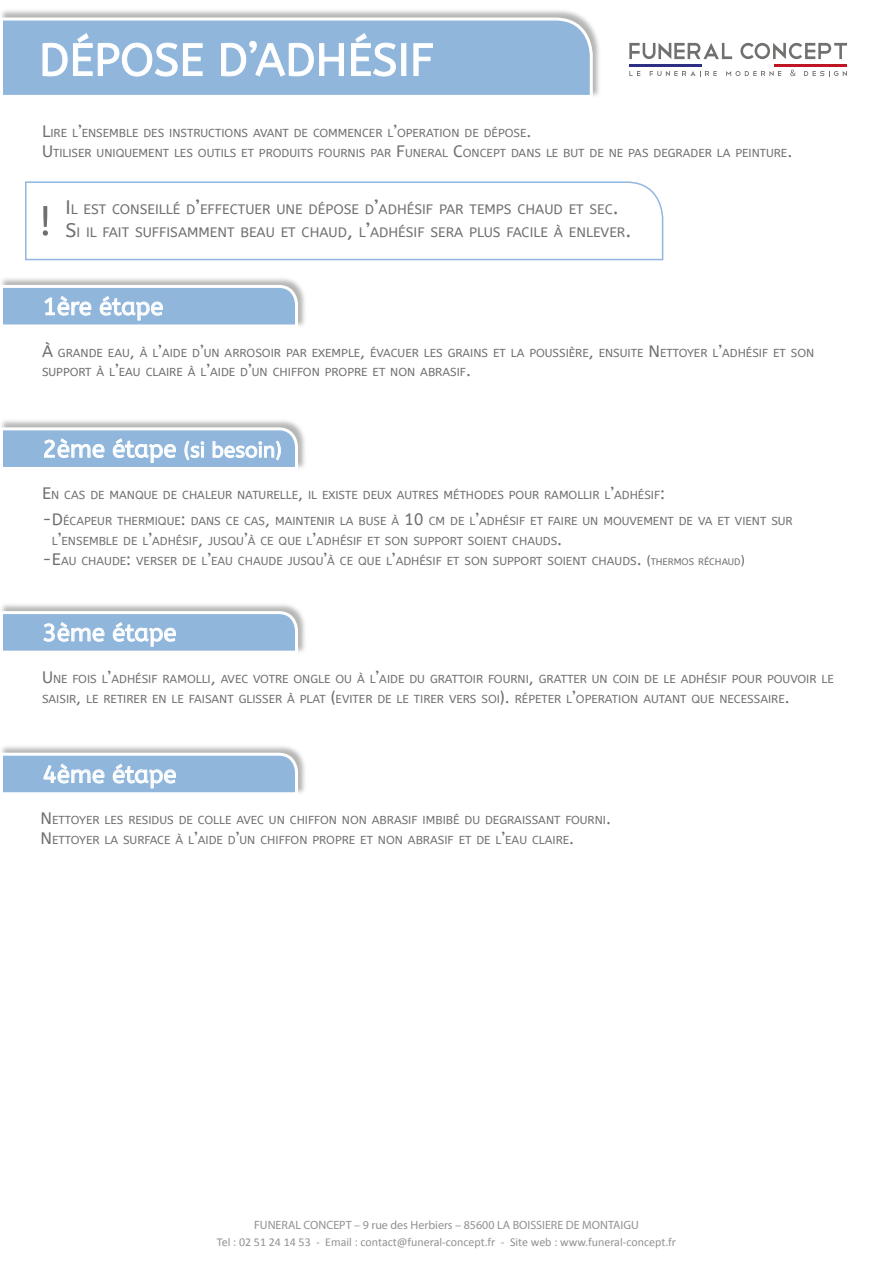
<style>
.page{position:relative;width:893px;height:1263px;background:#fff}
.page>*{position:absolute;margin:0;border:0;box-sizing:border-box;transform-origin:0 0}
.t1{font:24px "A Bee Zee";color:#fff}
.t2{font:21px "A Bee Zee";color:#fff}
.t3{font:13.65px "A Bee Zee";color:#70706f}
.t4{font:12px "Calibri";color:#919190}
.t5{font:12px "Myriad Pro";color:#919190}
.t6{font:11.55px/19.8px "A Bee Zee";color:#70706f}
.s1{font-size:16.5px}
.s2{font-size:19.5px}
.s3{font-size:24px}
.s4{font-size:13.5px}
.s5{font-size:9.45px}
</style>
<div class="page">
<svg style="left:25px;top:181px;width:639px;height:80px"></svg>
<div style="left:0;top:9px;width:602px;height:89px;background:#9e9e9d;opacity:.75"></div>
<svg style="left:0;top:16px;width:594px;height:82px"></svg>
<svg style="left:43px;top:206px;width:5px;height:30px"></svg>
<div style="left:0;top:276px;width:307px;height:52px;background:#9e9e9d;opacity:.75"></div>
<div style="left:0;top:418px;width:307px;height:52px;background:#9e9e9d;opacity:.75"></div>
<div style="left:0;top:602px;width:307px;height:52px;background:#9e9e9d;opacity:.75"></div>
<div style="left:0;top:744px;width:307px;height:51px;background:#9e9e9d;opacity:.75"></div>
<svg style="left:0;top:283px;width:300px;height:45px"></svg>
<svg style="left:0;top:426px;width:300px;height:44px"></svg>
<svg style="left:0;top:609px;width:300px;height:45px"></svg>
<svg style="left:0;top:751px;width:300px;height:44px"></svg>
<svg style="left:43px;top:33px;width:390px;height:43px"></svg>
<svg style="left:629px;top:71px;width:11px;height:5px"></svg>
<svg style="left:726px;top:71px;width:55px;height:5px"></svg>
<svg style="left:790px;top:70px;width:6px;height:6px"></svg>
<svg style="left:804px;top:71px;width:43px;height:5px"></svg>
<svg style="left:629px;top:43px;width:103px;height:16px"></svg>
<svg style="left:740px;top:43px;width:107px;height:16px"></svg>
<svg style="left:650px;top:71px;width:67px;height:5px"></svg>
<hr style="left:629px;top:64px;width:73px;height:3px;background:#2d2e84">
<hr style="left:774px;top:64px;width:73px;height:3px;background:#be1622">
<p class="t6" style="left:42px;top:123px;width:491px"><span class="s1">L</span>IRE L<span class="s1">’</span>ENSEMBLE DES INSTRUCTIONS AVANT DE COMMENCER L<span class="s1">’</span>OPERATION DE DÉPOSE<span class="s1">.</span></p>
<p class="t6" style="left:42px;top:143px;width:752px"><span class="s1">U</span>TILISER UNIQUEMENT LES OUTILS ET PRODUITS FOURNIS PAR <span class="s1">F</span>UNERAL <span class="s1">C</span>ONCEPT DANS LE BUT DE NE PAS DEGRADER LA PEINTURE<span class="s1">.</span></p>
<p class="t3" style="left:65px;top:201px;width:555px"><span class="s2">I</span> L EST CONSEILLÉ D<span class="s2">’</span>EFFECTUER UNE DÉPOSE D<span class="s2">’</span>ADHÉSIF PAR TEMPS CHAUD ET SEC<span class="s2">.</span></p>
<p class="t3" style="left:65px;top:225px;width:567px"><span class="s2">S</span>I IL FAIT SUFFISAMMENT BEAU ET CHAUD<span class="s2">,</span> L<span class="s2">’</span>ADHÉSIF SERA PLUS FACILE À ENLEVER<span class="s2">.</span></p>
<p class="t1" style="left:43px;top:293px;width:122px">1ère étape</p>
<p class="t6" style="left:42px;top:343px;width:774px"><span class="s1">À</span> GRANDE EAU<span class="s1">,</span> À L<span class="s1">’</span>AIDE D<span class="s1">’</span>UN ARROSOIR PAR EXEMPLE<span class="s1">,</span> ÉVACUER LES GRAINS ET LA POUSSIÈRE<span class="s1">,</span> ENSUITE <span class="s1">N</span> ETTOYER L<span class="s1">’</span>ADHÉSIF ET SON<br>SUPPORT À L<span class="s1">’</span>EAU CLAIRE À L<span class="s1">’</span>AIDE D<span class="s1">’</span>UN CHIFFON PROPRE ET NON ABRASIF<span class="s1">.</span></p>
<p class="t2" style="left:43px;top:438px;width:241px"><span class="s3">2ème étape</span> (si besoin)</p>
<p class="t6" style="left:42px;top:485px;width:625px"><span class="s1">E</span> N CAS DE MANQUE DE CHALEUR NATURELLE<span class="s1">,</span> IL EXISTE DEUX AUTRES MÉTHODES POUR RAMOLLIR L<span class="s1">’</span>ADHÉSIF<span class="s1">:</span></p>
<p class="t6" style="left:42px;top:511px;width:752px"><span class="s1">-D</span>ÉCAPEUR THERMIQUE<span class="s1">:</span> DANS CE CAS<span class="s1">,</span> MAINTENIR LA BUSE À <span class="s1">10</span> CM DE L<span class="s1">’</span>ADHÉSIF ET FAIRE UN MOUVEMENT DE VA ET VIENT SUR</p>
<p class="t6" style="left:52px;top:531px;width:512px">L<span class="s1">’</span>ENSEMBLE DE L<span class="s1">’</span>ADHÉSIF<span class="s1">,</span> JUSQU<span class="s1">’</span>À CE QUE L<span class="s1">’</span>ADHÉSIF ET SON SUPPORT SOIENT CHAUDS<span class="s1">.</span></p>
<p class="t6" style="left:42px;top:551px;width:704px"><span class="s1">-E</span>AU CHAUDE<span class="s1">:</span> VERSER DE L<span class="s1">’</span>EAU CHAUDE JUSQU<span class="s1">’</span>À CE QUE L<span class="s1">’</span>ADHÉSIF ET SON SUPPORT SOIENT CHAUDS<span class="s1">.</span> <span class="s4">(</span><span class="s5">THERMOS RÉCHAUD</span><span class="s4">)</span></p>
<p class="t1" style="left:43px;top:619px;width:135px">3ème étape</p>
<p class="t6" style="left:42px;top:669px;width:793px"><span class="s1">U</span> NE FOIS L<span class="s1">’</span>ADHÉSIF RAMOLLI<span class="s1">,</span> AVEC VOTRE ONGLE OU À L<span class="s1">’</span>AIDE DU GRATTOIR FOURNI<span class="s1">,</span> GRATTER UN COIN DE LE ADHÉSIF POUR POUVOIR LE<br>SAISIR<span class="s1">,</span> LE RETIRER EN LE FAISANT GLISSER À PLAT <span class="s1">(</span>EVITER DE LE TIRER VERS SOI<span class="s1">).</span> RÉPETER L<span class="s1">’</span>OPERATION AUTANT QUE NECESSAIRE<span class="s1">.</span></p>
<p class="t1" style="left:43px;top:760px;width:135px">4ème étape</p>
<p class="t6" style="left:40px;top:811px;width:572px"><span class="s1">N</span> ETTOYER LES RESIDUS DE COLLE AVEC UN CHIFFON NON ABRASIF IMBIBÉ DU DEGRAISSANT FOURNI<span class="s1">.</span></p>
<p class="t6" style="left:40px;top:830px;width:535px"><span class="s1">N</span> ETTOYER LA SURFACE À L<span class="s1">’</span>AIDE D<span class="s1">’</span>UN CHIFFON PROPRE ET NON ABRASIF ET DE L<span class="s1">’</span>EAU CLAIRE<span class="s1">.</span></p>
<p class="t5" style="left:254px;top:1218px;width:386px">FUNERAL CONCEPT – 9 rue des Herbiers – 85600 LA BOISSIERE DE MONTAIGU</p>
<p class="t4" style="left:217px;top:1234px;width:461px">Tel : 02 51 24 14 53 - Email : contact@funeral-concept.fr - Site web : www.funeral-concept.fr</p>
</div>
